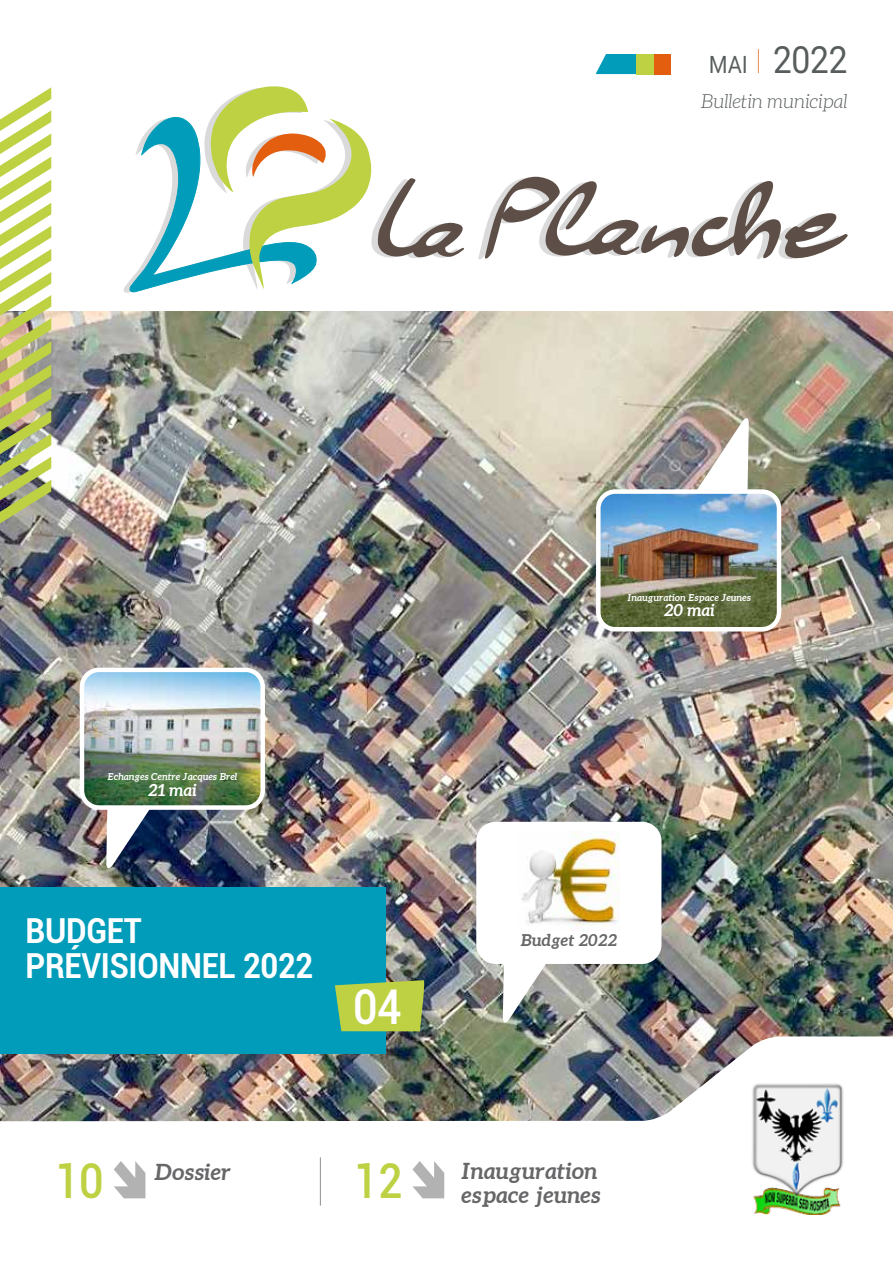
<style>
.page{position:relative;width:893px;height:1263px;background:#fff}
.page>*{position:absolute;margin:0;border:0;box-sizing:border-box;transform-origin:0 0}
.t1{font:500 48px "Roboto";color:#bdd143;scale:.9 1}
.t2{font:500 48px "Roboto";color:#fff;scale:.9 1}
.t3{font:37.35px "Roboto";color:#575c5c;scale:.9 1}
.t4{font:700 34.5px/34.5px "Roboto";letter-spacing:-.01em;color:#fff;scale:.9 1}
.t5{font:italic 700 22.5px/24px "Aleo";color:#676769;text-align:right}
.t6{font:italic 300 19.5px "Aleo";color:#575c5c}
.t7{font:italic 700 16.65px "Aleo";color:#fff}
.t8{font:italic 700 16.5px "Aleo";color:#676769}
.t9{font:italic 700 9.6px "Aleo";color:#fff}
.s1{font-size:24px}
.s2{font-weight:100;font-size:33.6px;color:#e35e0f}
</style>
<div class="page">
<img style="left:0;top:312px;width:893px;height:724px">
<img style="left:0;top:1036px;width:893px;height:125px">
<svg style="left:413px;top:1161px;width:31px;height:37px"></svg>
<svg style="left:114px;top:1161px;width:31px;height:37px"></svg>
<hr style="left:320px;top:1157px;width:1px;height:48px;background:#8e8f90">
<div style="left:0;top:887px;width:386px;height:166px;background:#009cb9"></div>
<svg style="left:335px;top:980px;width:91px;height:51px;background:#a9c74d"></svg>
<img style="left:0;top:87px;width:51px;height:436px">
<svg style="left:478px;top:176px;width:370px;height:84px"></svg>
<svg style="left:123px;top:86px;width:341px;height:206px"></svg>
<svg style="left:596px;top:54px;width:40px;height:20px"></svg>
<div style="left:654px;top:54px;width:17px;height:20px;background:#e35e0f"></div>
<div style="left:636px;top:54px;width:18px;height:20px;background:#bdd143"></div>
<img style="left:751px;top:1082px;width:99px;height:132px">
<svg style="left:687px;top:416px;width:62px;height:73px"></svg>
<img style="left:598px;top:492px;width:181px;height:137px">
<div style="left:596px;top:489px;width:185px;height:142px;border:4px solid #fff;border-radius:17px"></div>
<svg style="left:106px;top:810px;width:62px;height:60px"></svg>
<img style="left:82px;top:670px;width:181px;height:137px">
<div style="left:80px;top:668px;width:185px;height:142px;border:4px solid #fff;border-radius:17px"></div>
<img style="left:503px;top:964px;width:61px;height:60px">
<div style="left:478px;top:824px;width:181px;height:138px;background:#fff;border-radius:17px"></div>
<img style="left:521px;top:831px;width:99px;height:100px">
<div style="left:476px;top:822px;width:185px;height:142px;border:4px solid #fff;border-radius:17px"></div>
<h2 class="t3" style="left:709px;top:34px;width:156px"><span class="s1">MAI</span> <span class="s2">I</span> 2022</h2>
<h3 class="t6" style="left:701px;top:90px;width:148px">Bulletin municipal</h3>
<p class="t9" style="left:627px;top:591px;width:125px">Inauguration Espace Jeunes</p>
<h3 class="t7" style="left:664px;top:600px;width:53px">20 mai</h3>
<p class="t9" style="left:107px;top:771px;width:131px">Echanges Centre Jacques Brel</p>
<h3 class="t7" style="left:148px;top:779px;width:50px">21 mai</h3>
<h3 class="t4" style="left:26px;top:912px;width:321px">BUDGET<br>PRÉVISIONNEL 2022</h3>
<h1 class="t2" style="left:353px;top:973px;width:56px">04</h1>
<h3 class="t8" style="left:520px;top:930px;width:99px">Budget 2022</h3>
<h1 class="t1" style="left:55px;top:1147px;width:56px">10</h1>
<h3 class="t5" style="left:154px;top:1161px;width:79px">Dossier</h3>
<h3 class="t5" style="left:354px;top:1160px;width:248px">Inauguration<br><sup>12</sup> espace jeunes</h3>
</div>
